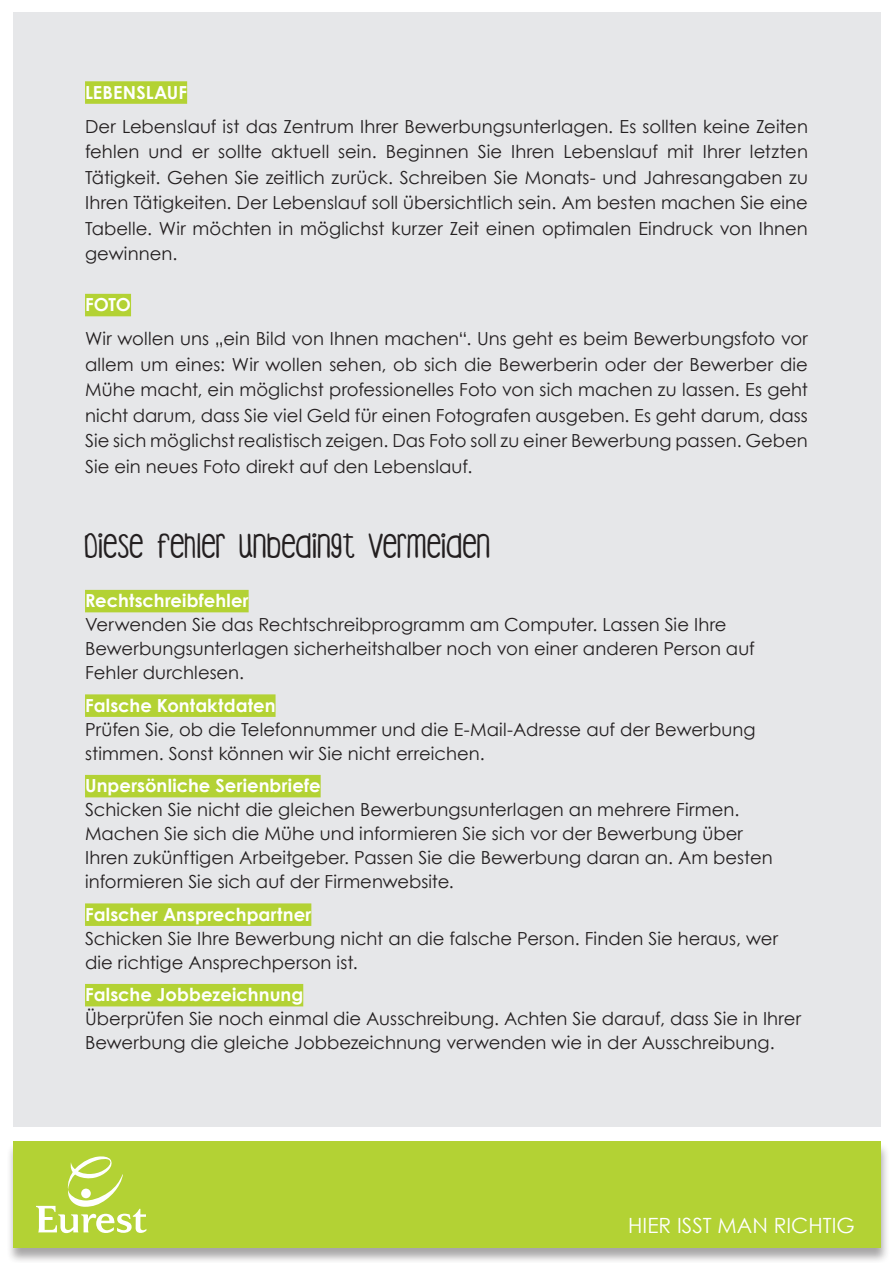
<style>
.page{position:relative;width:893px;height:1263px;background:#fff}
.page>*{position:absolute;margin:0;border:0;box-sizing:border-box;transform-origin:0 0}
.t1{font:22.5px "DJB Coffee Shoppe Espresso";letter-spacing:-.015em;color:#231f20}
.t2{font:21px "Century Gothic";color:#fff}
.t3{font:18px/25.5px "Century Gothic";letter-spacing:.005em;color:#231f20}
.t4{font:700 18px "Century Gothic";letter-spacing:.005em;color:#fff}
</style>
<div class="page">
<div style="left:13px;top:13px;width:867px;height:1114px;background:#e6e7e9"></div>
<div style="left:7px;top:1142px;width:884px;height:121px;background:#231f20;opacity:.4"></div>
<div style="left:13px;top:1142px;width:867px;height:106px;background:#b3d234"></div>
<svg style="left:36px;top:1156px;width:110px;height:77px"></svg>
<div style="left:85px;top:81px;width:102px;height:23px;background:#b3d234"></div>
<div style="left:85px;top:294px;width:46px;height:22px;background:#b3d234"></div>
<div style="left:85px;top:590px;width:164px;height:22px;background:#b3d234"></div>
<div style="left:85px;top:694px;width:191px;height:23px;background:#b3d234"></div>
<div style="left:85px;top:775px;width:236px;height:22px;background:#b3d234"></div>
<div style="left:85px;top:903px;width:226px;height:23px;background:#b3d234"></div>
<div style="left:85px;top:984px;width:218px;height:22px;background:#b3d234"></div>
<p class="t4" style="left:85px;top:78px;width:104px">LEBENSLAUF</p>
<p class="t3" style="left:85px;top:113px;width:724px;text-align:justify">Der Lebenslauf ist das Zentrum Ihrer Bewerbungsunterlagen. Es sollten keine Zeiten fehlen und er sollte aktuell sein. Beginnen Sie Ihren Lebenslauf mit Ihrer letzten Tätigkeit. Gehen Sie zeitlich zurück. Schreiben Sie Monats- und Jahresangaben zu Ihren Tätigkeiten. Der Lebenslauf soll übersichtlich sein. Am besten machen Sie eine Tabelle. Wir möchten in möglichst kurzer Zeit einen optimalen Eindruck von Ihnen gewinnen.</p>
<p class="t4" style="left:85px;top:291px;width:48px">FOTO</p>
<p class="t3" style="left:85px;top:326px;width:724px;text-align:justify">Wir wollen uns „ein Bild von Ihnen machen“. Uns geht es beim Bewerbungsfoto vor allem um eines: Wir wollen sehen, ob sich die Bewerberin oder der Bewerber die Mühe macht, ein möglichst professionelles Foto von sich machen zu lassen. Es geht nicht darum, dass Sie viel Geld für einen Fotografen ausgeben. Es geht darum, dass Sie sich möglichst realistisch zeigen. Das Foto soll zu einer Bewerbung passen. Geben Sie ein neues Foto direkt auf den Lebenslauf.</p>
<p class="t1" style="left:85px;top:537px;width:408px">DIESE FEHLER UNBEDINGT VERMEIDEN</p>
<p class="t4" style="left:85px;top:587px;width:165px">Rechtschreibfehler</p>
<p class="t3" style="left:85px;top:612px;width:671px;line-height:24px">Verwenden Sie das Rechtschreibprogramm am Computer. Lassen Sie Ihre<br>Bewerbungsunterlagen sicherheitshalber noch von einer anderen Person auf<br>Fehler durchlesen.</p>
<p class="t4" style="left:85px;top:691px;width:192px">Falsche Kontaktdaten</p>
<p class="t3" style="left:85px;top:717px;width:672px;line-height:24px">Prüfen Sie, ob die Telefonnummer und die E-Mail-Adresse auf der Bewerbung stimmen. Sonst können wir Sie nicht erreichen.</p>
<p class="t4" style="left:85px;top:772px;width:237px">Unpersönliche Serienbriefe</p>
<p class="t3" style="left:85px;top:797px;width:689px;line-height:24px">Schicken Sie nicht die gleichen Bewerbungsunterlagen an mehrere Firmen.<br>Machen Sie sich die Mühe und informieren Sie sich vor der Bewerbung über Ihren zukünftigen Arbeitgeber. Passen Sie die Bewerbung daran an. Am besten informieren Sie sich auf der Firmenwebsite.</p>
<p class="t4" style="left:85px;top:900px;width:228px">Falscher Ansprechpartner</p>
<p class="t3" style="left:85px;top:926px;width:695px;line-height:24px">Schicken Sie Ihre Bewerbung nicht an die falsche Person. Finden Sie heraus, wer die richtige Ansprechperson ist.</p>
<p class="t4" style="left:85px;top:981px;width:220px">Falsche Jobbezeichnung</p>
<p class="t3" style="left:85px;top:1006px;width:718px;line-height:24px">Überprüfen Sie noch einmal die Ausschreibung. Achten Sie darauf, dass Sie in Ihrer<br>Bewerbung die gleiche Jobbezeichnung verwenden wie in der Ausschreibung.</p>
<p class="t2" style="left:628px;top:1211px;width:228px">HIER ISST MAN RICHTIG</p>
</div>
